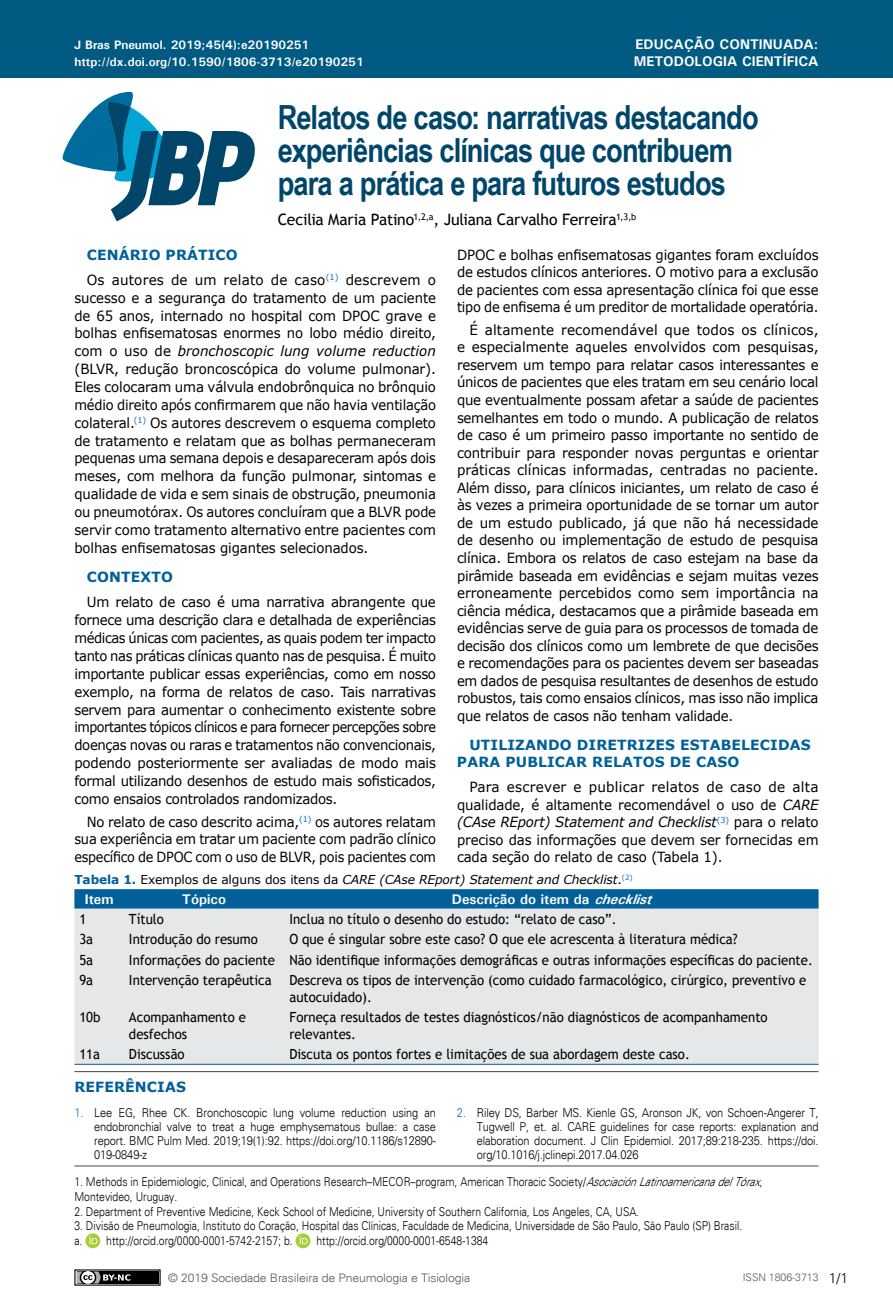
<style>
.page{position:relative;width:893px;height:1315px;background:#fff}
.page>*{position:absolute;margin:0;border:0;box-sizing:border-box;transform-origin:0 0}
.t1{font:700 33.25px/33.2px "Arial Narrow";letter-spacing:-.025em;color:#00466b}
.t2{font:15.75px "Trebuchet MS";letter-spacing:-.015em;color:#000}
.t3{font:14px/17.5px "Verdana";letter-spacing:-.015em;color:#000;text-align:justify}
.t4{font:14px/17.8px "Verdana";letter-spacing:-.015em;color:#000;text-align:justify;scale:.95 1}
.t5{font:14px/17.8px "Verdana";letter-spacing:-.015em;color:#000;text-align:justify;scale:.96 1}
.t6{font:14px/16.8px "Trebuchet MS";color:#000;scale:.94 1}
.t7{font:700 14px/16.8px "Verdana";letter-spacing:.01em;color:#01609a}
.t8{font:700 14px/16.8px "Univers";color:#fff}
.t9{font:14px/25.2px "Verdana";letter-spacing:.015em;color:#000}
.t10{font:300 14px "Univers";color:#000}
.t11{font:300 12.25px/14.9px "Univers";color:#000;scale:.85 1}
.t12{font:300 12.25px/14px "Univers";color:#000;text-align:justify;scale:.9 1}
.t13{font:700 12.25px "Univers";color:#fff}
.t14{font:italic 12.25px "Verdana";letter-spacing:-.01em;color:#000}
.t15{font:300 11.72px "Univers";letter-spacing:-.01em;color:#58595b;scale:1.04 1}
.t16{font:300 10.5px "Univers";color:#58595b}
.s1{font-weight:700;color:#01609a}
.s2{font-style:italic}
.s3{font-weight:700;font-style:normal;color:#01609a}
.s4{font-style:normal}
.s5{color:#0072bc}
</style>
<div class="page">
<div style="left:0;top:0;width:893px;height:78px;background:#005a82"></div>
<svg style="left:62px;top:91px;width:193px;height:130px"></svg>
<div style="left:75px;top:1270px;width:85px;height:15px;background:#000"></div>
<div style="left:74px;top:1269px;width:87px;height:16px;border:1px solid #000"></div>
<svg style="left:74px;top:1269px;width:56px;height:17px"></svg>
<hr style="left:74px;top:1165px;width:745px;height:1px;background:#464547">
<svg style="left:85px;top:1233px;width:16px;height:15px"></svg>
<svg style="left:85px;top:1233px;width:15px;height:15px"></svg>
<svg style="left:89px;top:1236px;width:8px;height:8px"></svg>
<svg style="left:296px;top:1234px;width:15px;height:14px"></svg>
<svg style="left:296px;top:1233px;width:14px;height:15px"></svg>
<svg style="left:300px;top:1236px;width:8px;height:8px"></svg>
<div style="left:74px;top:889px;width:745px;height:19px;background:#01609a"></div>
<div style="left:74px;top:908px;width:745px;height:156px;background:#e6e7e8"></div>
<hr style="left:74px;top:1064px;width:50px;height:1px;background:#01609a">
<hr style="left:124px;top:1064px;width:160px;height:1px;background:#01609a">
<hr style="left:284px;top:1064px;width:535px;height:1px;background:#01609a">
<hr style="left:74px;top:1071px;width:745px;height:1px;background:#464547">
<p class="t13" style="left:74px;top:37px;width:236px">J Bras Pneumol. 2019;45(4):e20190251</p>
<p class="t8" style="left:634px;top:36px;width:186px">EDUCAÇÃO CONTINUADA:<br>METODOLOGIA CIENTÍFICA</p>
<p class="t13" style="left:74px;top:54px;width:291px">http://dx.doi.org/10.1590/1806-3713/e20190251</p>
<h1 class="t1" style="left:278px;top:99px;width:482px">Relatos de caso: narrativas destacando experiências clínicas que contribuem para a prática e para futuros estudos</h1>
<p class="t2" style="left:278px;top:210px;width:360px">Cecilia Maria Patino<sup>1,2,a</sup>, Juliana Carvalho Ferreira<sup>1,3,b</sup></p>
<p class="t9" style="left:87px;top:242px;width:351px"><span class="s1">CENÁRIO PRÁTICO<br></span>Os autores de um relato de caso<sup>(1)</sup> descrevem o</p>
<p class="t4" style="left:74px;top:289px;width:382px">sucesso e a segurança do tratamento de um paciente de 65 anos, internado no hospital com DPOC grave e bolhas enfisematosas enormes no lobo médio direito, com o uso de <span class="s2">bronchoscopic lung volume reduction </span>(BLVR, redução broncoscópica do volume pulmonar).<br>Eles colocaram uma válvula endobrônquica no brônquio médio direito após confirmarem que não havia ventilação colateral.<sup>(1)</sup> Os autores descrevem o esquema completo de tratamento e relatam que as bolhas permaneceram pequenas uma semana depois e desapareceram após dois meses, com melhora da função pulmonar, sintomas e qualidade de vida e sem sinais de obstrução, pneumonia ou pneumotórax. Os autores concluíram que a BLVR pode servir como tratamento alternativo entre pacientes com bolhas enfisematosas gigantes selecionados.</p>
<p class="t7" style="left:87px;top:568px;width:88px">CONTEXTO</p>
<p class="t5" style="left:74px;top:593px;width:378px;text-indent:12px">Um relato de caso é uma narrativa abrangente que fornece uma descrição clara e detalhada de experiências médicas únicas com pacientes, as quais podem ter impacto tanto nas práticas clínicas quanto nas de pesquisa. É muito importante publicar essas experiências, como em nosso exemplo, na forma de relatos de caso. Tais narrativas servem para aumentar o conhecimento existente sobre importantes tópicos clínicos e para fornecer percepções sobre doenças novas ou raras e tratamentos não convencionais, podendo posteriormente ser avaliadas de modo mais formal utilizando desenhos de estudo mais sofisticados, como ensaios controlados randomizados.</p>
<p class="t4" style="left:74px;top:813px;width:382px;text-indent:12px">No relato de caso descrito acima,<sup>(1)</sup> os autores relatam sua experiência em tratar um paciente com padrão clínico específico de DPOC com o uso de BLVR, pois pacientes com</p>
<p class="t4" style="left:457px;top:246px;width:382px">DPOC e bolhas enfisematosas gigantes foram excluídos de estudos clínicos anteriores. O motivo para a exclusão de pacientes com essa apresentação clínica foi que esse tipo de enfisema é um preditor de mortalidade operatória.</p>
<p class="t3" style="left:457px;top:321px;width:363px;text-indent:12px">É altamente recomendável que todos os clínicos, e especialmente aqueles envolvidos com pesquisas, reservem um tempo para relatar casos interessantes e únicos de pacientes que eles tratam em seu cenário local que eventualmente possam afetar a saúde de pacientes semelhantes em todo o mundo. A publicação de relatos de caso é um primeiro passo importante no sentido de contribuir para responder novas perguntas e orientar práticas clínicas informadas, centradas no paciente.<br>Além disso, para clínicos iniciantes, um relato de caso é às vezes a primeira oportunidade de se tornar um autor de um estudo publicado, já que não há necessidade de desenho ou implementação de estudo de pesquisa clínica. Embora os relatos de caso estejam na base da pirâmide baseada em evidências e sejam muitas vezes erroneamente percebidos como sem importância na ciência médica, destacamos que a pirâmide baseada em evidências serve de guia para os processos de tomada de decisão dos clínicos como um lembrete de que decisões e recomendações para os pacientes devem ser baseadas em dados de pesquisa resultantes de desenhos de estudo robustos, tais como ensaios clínicos, mas isso não implica que relatos de casos não tenham validade.</p>
<p class="t7" style="left:457px;top:736px;width:355px;text-indent:12px">UTILIZANDO DIRETRIZES ESTABELECIDAS<br>PARA PUBLICAR RELATOS DE CASO</p>
<p class="t3" style="left:457px;top:778px;width:363px;text-indent:12px">Para escrever e publicar relatos de caso de alta qualidade, é altamente recomendável o uso de <span class="s2">CARE (CAse REport) Statement and Checklist</span><sup>(3)</sup> para o relato preciso das informações que devem ser fornecidas em cada seção do relato de caso (Tabela 1).</p>
<p class="t14" style="left:74px;top:871px;width:560px"><span class="s3">Tabela 1.</span> <span class="s4">Exemplos de alguns dos itens da</span> CARE (CAse REport) Statement and Checklist<span class="s4">.</span><sup>(2)</sup></p>
<p class="t8" style="left:85px;top:890px;width:30px">Item</p>
<p class="t8" style="left:182px;top:890px;width:45px">Tópico</p>
<p class="t8" style="left:452px;top:890px;width:207px">Descrição do item da <span class="s2">checklist</span></p>
<p class="t6" style="left:79px;top:911px;width:9px">1</p>
<p class="t6" style="left:129px;top:911px;width:39px">Título</p>
<p class="t6" style="left:289px;top:911px;width:350px">Inclua no título o desenho do estudo: “relato de caso”.</p>
<p class="t6" style="left:79px;top:931px;width:16px">3a</p>
<p class="t6" style="left:129px;top:931px;width:139px">Introdução do resumo</p>
<p class="t6" style="left:289px;top:931px;width:478px">O que é singular sobre este caso? O que ele acrescenta à literatura médica?</p>
<p class="t6" style="left:79px;top:951px;width:16px">5a</p>
<p class="t6" style="left:129px;top:951px;width:729px">Informações do paciente Não identifique informações demográficas e outras informações específicas do paciente.</p>
<p class="t6" style="left:79px;top:971px;width:16px">9a</p>
<p class="t6" style="left:129px;top:971px;width:153px">Intervenção terapêutica</p>
<p class="t6" style="left:289px;top:971px;width:551px">Descreva os tipos de intervenção (como cuidado farmacológico, cirúrgico, preventivo e autocuidado).</p>
<p class="t6" style="left:79px;top:1008px;width:24px">10b</p>
<p class="t6" style="left:129px;top:1008px;width:126px">Acompanhamento e desfechos</p>
<p class="t6" style="left:289px;top:1008px;width:510px">Forneça resultados de testes diagnósticos/não diagnósticos de acompanhamento relevantes.</p>
<p class="t6" style="left:79px;top:1045px;width:24px">11a</p>
<p class="t6" style="left:129px;top:1045px;width:61px">Discussão</p>
<p class="t6" style="left:289px;top:1045px;width:428px">Discuta os pontos fortes e limitações de sua abordagem deste caso.</p>
<p class="t7" style="left:74px;top:1078px;width:113px">REFERÊNCIAS</p>
<p class="t12" style="left:94px;top:1106px;width:381px;text-indent:-20px"><span class="s5">1.</span> Lee EG, Rhee CK. Bronchoscopic lung volume reduction using an endobronchial valve to treat a huge emphysematous bullae: a case report. BMC Pulm Med. 2019;19(1):92. https://doi.org/10.1186/s12890- 019-0849-z</p>
<p class="t12" style="left:477px;top:1106px;width:381px;text-indent:-20px"><span class="s5">2.</span> Riley DS, Barber MS. Kienle GS, Aronson JK, von Schoen-Angerer T, Tugwell P, et. al. CARE guidelines for case reports: explanation and elaboration document. J Clin Epidemiol. 2017;89:218-235. https://doi. org/10.1016/j.jclinepi.2017.04.026</p>
<p class="t11" style="left:74px;top:1174px;width:814px">1. Methods in Epidemiologic, Clinical, and Operations Research–MECOR–program, American Thoracic Society/<span class="s2">AsociaciónLatinoamericanadelTórax</span>,<br>Montevideo, Uruguay.</p>
<p class="t11" style="left:74px;top:1204px;width:666px">2. Department of Preventive Medicine, Keck School of Medicine, University of Southern California, Los Angeles, CA, USA.</p>
<p class="t11" style="left:74px;top:1218px;width:787px">3. Divisão de Pneumologia, Instituto do Coração, Hospital das Clínicas, Faculdade de Medicina, Universidade de São Paulo, São Paulo (SP) Brasil. a. http://orcid.org/0000-0001-5742-2157; b.</p>
<p class="t11" style="left:316px;top:1233px;width:204px">http://orcid.org/0000-0001-6548-1384</p>
<p class="t15" style="left:168px;top:1270px;width:292px">© 2019 Sociedade Brasileira de Pneumologia e Tisiologia</p>
<p class="t16" style="left:743px;top:1271px;width:77px">ISSN 1806-3713</p>
<p class="t10" style="left:829px;top:1269px;width:21px">1/1</p>
</div>
